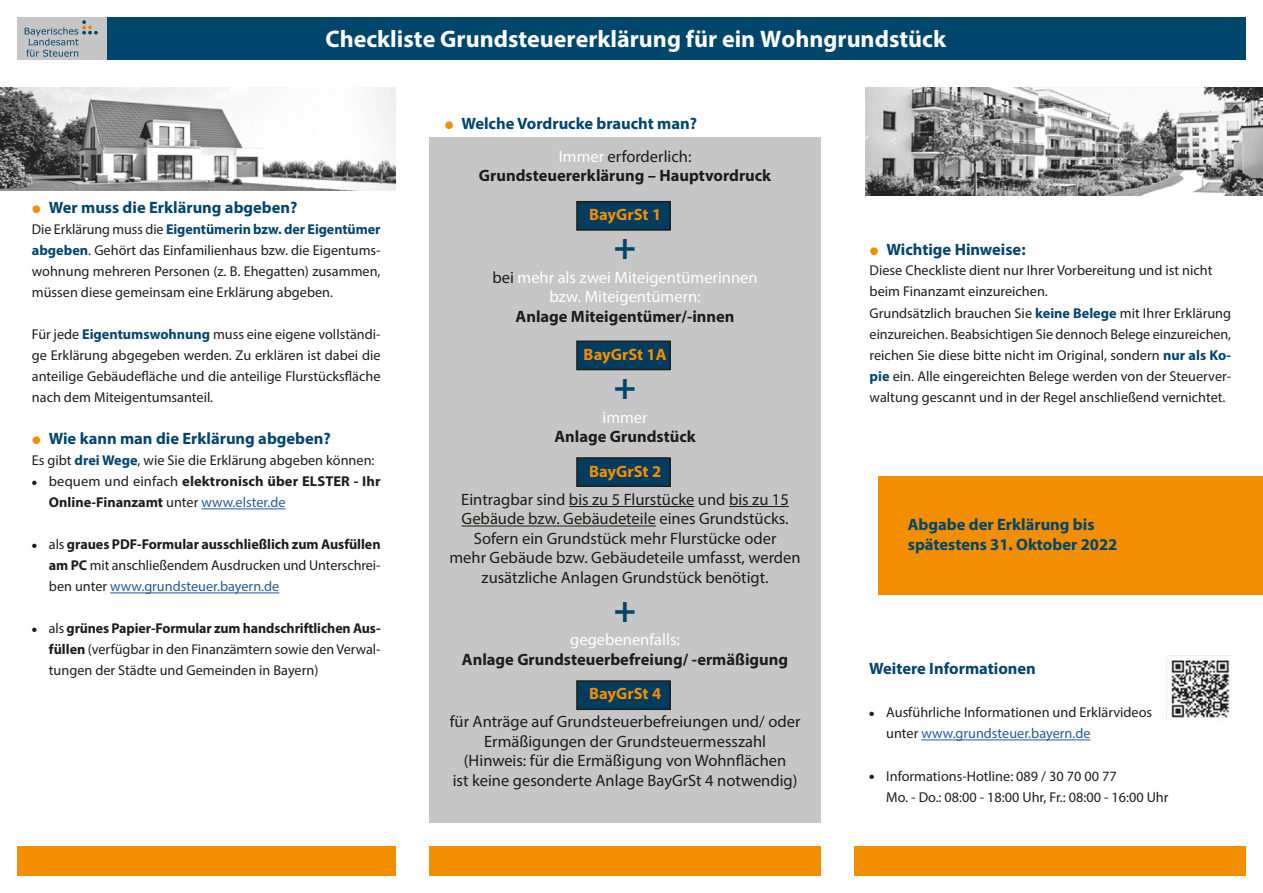
<style>
.page{position:relative;width:1263px;height:893px;background:#fff}
.page>*{position:absolute;margin:0;border:0;box-sizing:border-box;transform-origin:0 0}
.p_Fließtext{font:700 37.5px "Myriad Pro";color:#00456c}
.h1_Headline-1{font:700 24px "Myriad Pro";color:#fff}
.p_Fließtext-2{font:16.5px "Myriad Pro";color:#1d1d1b}
.p_Aufzählung3{font:700 16.5px/19.8px "Myriad Pro";color:#00456c}
.p_Fließtext-3{font:700 16.5px "Myriad Pro";color:#1d1d1b}
.p_Fließtext-4{font:16.5px "Myriad Pro";color:#fff}
.p_Fließtext-5{font:700 16.5px "Myriad Pro";color:#f28e00}
.p_Fließtex_bold{font:700 16.5px "Myriad Pro";color:#00456c}
.p_Fließtext-6{font:14.25px/21px "Myriad Pro";color:#1d1d1b;text-align:justify}
.t1{font:700 14.25px/21px "Myriad Pro";letter-spacing:.005em;color:#1d1d1b}
.s1{font-weight:700;color:#00456c}
.s2{font-weight:400}
.s3{font-weight:400;color:#275b9b}
.s4{font-weight:700}
.s5{color:#275b9b}
.s6{color:#fff}
.s7{color:#1d1d1b}
</style>
<div class="page">
<div style="left:429px;top:137px;width:391px;height:685px;background:#c6c6c6"></div>
<div style="left:577px;top:202px;width:93px;height:28px;background:#003c5d"></div>
<div style="left:576px;top:201px;width:95px;height:30px;border:2px solid #1d1d1b"></div>
<div style="left:577px;top:341px;width:93px;height:29px;background:#003c5d"></div>
<div style="left:576px;top:340px;width:95px;height:30px;border:2px solid #1d1d1b"></div>
<div style="left:577px;top:458px;width:93px;height:28px;background:#003c5d"></div>
<div style="left:576px;top:457px;width:95px;height:30px;border:2px solid #1d1d1b"></div>
<div style="left:577px;top:681px;width:93px;height:28px;background:#003c5d"></div>
<div style="left:576px;top:680px;width:95px;height:30px;border:2px solid #1d1d1b"></div>
<div style="left:17px;top:17px;width:1229px;height:43px;background:#00456c"></div>
<img style="left:0;top:87px;width:395px;height:103px">
<img style="left:866px;top:87px;width:397px;height:109px">
<img style="left:1166px;top:655px;width:65px;height:65px">
<hr style="left:569px;top:506px;width:125px;height:1px;background:#1d1d1b">
<hr style="left:729px;top:506px;width:60px;height:1px;background:#1d1d1b">
<hr style="left:462px;top:526px;width:194px;height:1px;background:#1d1d1b">
<div style="left:429px;top:846px;width:392px;height:30px;background:#f28e00"></div>
<div style="left:17px;top:846px;width:378px;height:30px;background:#f28e00"></div>
<hr style="left:201px;top:508px;width:85px;height:1px;background:#275b9b">
<hr style="left:110px;top:592px;width:169px;height:1px;background:#275b9b">
<hr style="left:921px;top:739px;width:169px;height:1px;background:#275b9b">
<div style="left:878px;top:476px;width:385px;height:119px;background:#f28e00"></div>
<div style="left:17px;top:17px;width:89px;height:43px;background:#c6c6c6"></div>
<svg style="left:25px;top:20px;width:73px;height:37px"></svg>
<div style="left:855px;top:846px;width:391px;height:30px;background:#f28e00"></div>
<h1 class="h1_Headline-1" style="left:325px;top:24px;width:622px">Checkliste Grundsteuererklärung für ein Wohngrundstück</h1>
<p class="p_Aufzählung3" style="left:49px;top:197px;width:250px">Wer muss die Erklärung abgeben?</p>
<p class="p_Fließtext-6" style="left:32px;top:219px;width:350px">Die Erklärung muss die <span class="s1">Eigentümerin bzw. der Eigentümer abgeben</span>. Gehört das Einfamilienhaus bzw. die Eigentums&shy;wohnung mehreren Personen (z. B. Ehegatten) zusammen, müssen diese gemeinsam eine Erklärung abgeben.</p>
<p class="p_Fließtext-6" style="left:32px;top:324px;width:350px">Für jede <span class="s1">Eigentumswohnung</span> muss eine eigene vollständi&shy;ge Erklärung abgegeben werden. Zu erklären ist dabei die anteilige Gebäudefläche und die anteilige Flurstücksfläche nach dem Miteigentumsanteil.</p>
<p class="p_Aufzählung3" style="left:49px;top:428px;width:284px">Wie kann man die Erklärung abgeben?</p>
<p class="p_Fließtext-6" style="left:32px;top:450px;width:344px">Es gibt <span class="s1">drei Wege</span>, wie Sie die Erklärung abgeben können:</p>
<p class="t1" style="left:49px;top:471px;width:333px"><span class="s2">bequem und einfach</span> elektronisch über ELSTER - Ihr<br>Online-Finanzamt <span class="s2">unter</span> <span class="s3">www.elster.de</span></p>
<p class="p_Fließtext-6" style="left:49px;top:534px;width:333px">als <span class="s4">graues PDF-Formular ausschließlich zum Ausfüllen am PC</span> mit anschließendem Ausdrucken und Unterschrei&shy;ben unter <span class="s5">www.grundsteuer.bayern.de</span></p>
<p class="p_Fließtext-6" style="left:49px;top:618px;width:333px">als <span class="s4">grünes Papier-Formular zum handschriftlichen Aus&shy;füllen</span> (verfügbar in den Finanzämtern sowie den Verwal&shy;tungen der Städte und Gemeinden in Bayern)</p>
<p class="p_Aufzählung3" style="left:461px;top:113px;width:237px">Welche Vordrucke braucht man?</p>
<p class="p_Fließtext-2" style="left:559px;top:146px;width:134px"><span class="s6">Immer</span> erforderlich:</p>
<p class="p_Fließtext-3" style="left:479px;top:165px;width:294px">Grundsteuererklärung – Hauptvordruck</p>
<p class="p_Fließtext-5" style="left:589px;top:204px;width:74px">BayGrSt 1</p>
<p class="p_Fließtext" style="left:614px;top:222px;width:24px">+</p>
<p class="p_Fließtext-4" style="left:493px;top:267px;width:267px"><span class="s7">bei</span> mehr als zwei Miteigentümerinnen</p>
<p class="p_Fließtext-4" style="left:549px;top:286px;width:153px">bzw. Miteigentümern:</p>
<p class="p_Fließtext-3" style="left:516px;top:305px;width:220px">Anlage Miteigentümer/-innen</p>
<p class="p_Fließtext-5" style="left:584px;top:344px;width:84px">BayGrSt 1A</p>
<p class="p_Fließtext" style="left:614px;top:362px;width:24px">+</p>
<p class="p_Fließtext-4" style="left:603px;top:407px;width:47px">immer</p>
<p class="p_Fließtext-3" style="left:554px;top:426px;width:143px">Anlage Grundstück</p>
<p class="p_Fließtext-5" style="left:589px;top:461px;width:74px">BayGrSt 2</p>
<p class="p_Fließtext-2" style="left:461px;top:489px;width:329px">Eintragbar sind bis zu 5 Flurstücke und bis zu 15</p>
<p class="p_Fließtext-2" style="left:462px;top:509px;width:328px">Gebäude bzw. Gebäudeteile eines Grundstücks.</p>
<p class="p_Fließtext-2" style="left:474px;top:528px;width:304px">Sofern ein Grundstück mehr Flurstücke oder</p>
<p class="p_Fließtext-2" style="left:449px;top:548px;width:353px">mehr Gebäude bzw. Gebäudeteile umfasst, werden</p>
<p class="p_Fließtext-2" style="left:482px;top:567px;width:288px">zusätzliche Anlagen Grundstück benötigt.</p>
<p class="p_Fließtext" style="left:614px;top:585px;width:24px">+</p>
<p class="p_Fließtext-4" style="left:570px;top:630px;width:111px">gegebenenfalls:</p>
<p class="p_Fließtext-3" style="left:462px;top:649px;width:328px">Anlage Grundsteuerbefreiung/ -ermäßigung</p>
<p class="p_Fließtext-5" style="left:589px;top:683px;width:74px">BayGrSt 4</p>
<p class="p_Fließtext-2" style="left:450px;top:712px;width:352px">für Anträge auf Grundsteuerbefreiungen und/ oder</p>
<p class="p_Fließtext-2" style="left:484px;top:731px;width:284px">Ermäßigungen der Grundsteuermesszahl</p>
<p class="p_Fließtext-2" style="left:464px;top:751px;width:324px">(Hinweis: für die Ermäßigung von Wohnflächen</p>
<p class="p_Fließtext-2" style="left:453px;top:770px;width:346px">ist keine gesonderte Anlage BayGrSt 4 notwendig)</p>
<p class="p_Aufzählung3" style="left:887px;top:239px;width:140px">Wichtige Hinweise:</p>
<p class="p_Fließtext-6" style="left:870px;top:259px;width:344px">Diese Checkliste dient nur Ihrer Vorbereitung und ist nicht beim Finanzamt einzureichen.</p>
<p class="p_Fließtext-6" style="left:870px;top:303px;width:363px">Grundsätzlich brauchen Sie <span class="s1">keine Belege</span> mit Ihrer Erklärung einzureichen. Beabsichtigen Sie dennoch Belege einzureichen, reichen Sie diese bitte nicht im Original, sondern <span class="s1">nur als Ko&shy;pie</span> ein. Alle eingereichten Belege werden von der Steuerver&shy;waltung gescannt und in der Regel anschließend vernichtet.</p>
<p class="p_Aufzählung3" style="left:908px;top:514px;width:211px">Abgabe der Erklärung bis spätestens 31. Oktober 2022</p>
<p class="p_Fließtex_bold" style="left:869px;top:658px;width:168px">Weitere Informationen</p>
<p class="p_Fließtext-6" style="left:886px;top:702px;width:267px">Ausführliche Informationen und Erklärvideos unter <span class="s5">www.grundsteuer.bayern.de</span></p>
<p class="p_Fließtext-6" style="left:886px;top:765px;width:284px">Informations-Hotline: 089 / 30 70 00 77<br>Mo. - Do.: 08:00 - 18:00 Uhr, Fr.: 08:00 - 16:00 Uhr</p>
</div>
